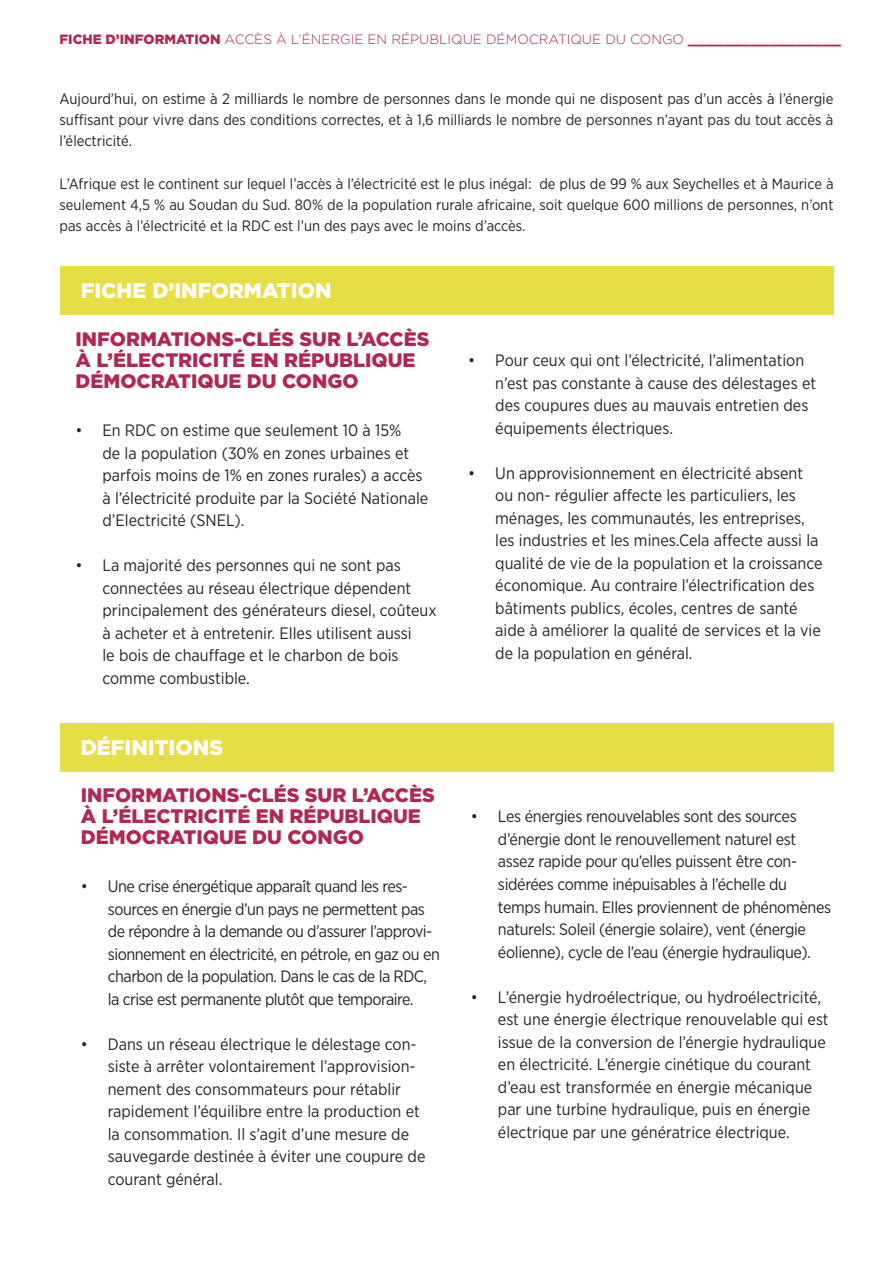
<style>
.page{position:relative;width:893px;height:1263px;background:#fff}
.page>*{position:absolute;margin:0;border:0;box-sizing:border-box;transform-origin:0 0}
.t1{font:900 21px "Gotham";color:#fff}
.t2{font:900 19.5px/21px "Gotham";color:#b02754}
.t3{font:16.5px/22.5px "Gotham Narrow";color:#282425}
.t4{font:16.5px/22.5px "Gotham Narrow";letter-spacing:-.02em;color:#282425}
.t5{font:16.5px/22.5px "Gotham Narrow";letter-spacing:-.03em;color:#282425}
.t6{font:15px/21px "Gotham Narrow";color:#282425;text-align:justify}
.t7{font:300 13.5px "Gotham";color:#b02754}
.s1{font-weight:900}
.s2{font-weight:900;font-size:15px}
</style>
<div class="page">
<div style="left:60px;top:266px;width:773px;height:49px;background:#e5de44"></div>
<div style="left:60px;top:723px;width:773px;height:49px;background:#e5de44"></div>
<p class="t7" style="left:60px;top:31px;width:783px"><span class="s1">FICHE D’INFORMATION</span> ACCÈS À L’ÉNERGIE EN RÉPUBLIQUE DÉMOCRATIQUE DU CONGO <span class="s2">_________________</span></p>
<p class="t6" style="left:60px;top:88px;width:775px">Aujourd’hui, on estime à 2 milliards le nombre de personnes dans le monde qui ne disposent pas d’un accès à l’énergie suffisant pour vivre dans des conditions correctes, et à 1,6 milliards le nombre de personnes n’ayant pas du tout accès à l’électricité.</p>
<p class="t6" style="left:60px;top:172px;width:775px">L’Afrique est le continent sur lequel l’accès à l’électricité est le plus inégal: de plus de 99 % aux Seychelles et à Maurice à seulement 4,5 % au Soudan du Sud. 80% de la population rurale africaine, soit quelque 600 millions de personnes, n’ont pas accès à l’électricité et la RDC est l’un des pays avec le moins d’accès.</p>
<p class="t1" style="left:81px;top:276px;width:252px">FICHE D’INFORMATION</p>
<p class="t2" style="left:75px;top:329px;width:356px">INFORMATIONS-CLÉS SUR L’ACCÈS<br>À L’ÉLECTRICITÉ EN RÉPUBLIQUE<br>DÉMOCRATIQUE DU CONGO</p>
<p class="t3" style="left:102px;top:419px;width:327px;text-indent:-27px">• En RDC on estime que seulement 10 à 15%<br>de la population (30% en zones urbaines et parfois moins de 1% en zones rurales) a accès à l’électricité produite par la Société Nationale d’Electricité (SNEL).</p>
<p class="t3" style="left:102px;top:554px;width:336px;text-indent:-27px">• La majorité des personnes qui ne sont pas connectées au réseau électrique dépendent principalement des générateurs diesel, coûteux à acheter et à entretenir. Elles utilisent aussi<br>le bois de chauffage et le charbon de bois comme combustible.</p>
<p class="t1" style="left:81px;top:733px;width:144px">DÉFINITIONS</p>
<p class="t2" style="left:81px;top:785px;width:356px">INFORMATIONS-CLÉS SUR L’ACCÈS<br>À L’ÉLECTRICITÉ EN RÉPUBLIQUE<br>DÉMOCRATIQUE DU CONGO</p>
<p class="t5" style="left:108px;top:875px;width:334px;text-indent:-27px">• Une crise énergétique apparaît quand les res&shy;sources en énergie d’un pays ne permettent pas de répondre à la demande ou d’assurer l’approvi&shy;sionnement en électricité, en pétrole, en gaz ou en charbon de la population. Dans le cas de la RDC, la crise est permanente plutôt que temporaire.</p>
<p class="t3" style="left:108px;top:1032px;width:319px;text-indent:-27px">• Dans un réseau électrique le délestage con&shy;siste à arrêter volontairement l’approvision&shy;nement des consommateurs pour rétablir rapidement l’équilibre entre la production et la consommation. Il s’agit d’une mesure de sauvegarde destinée à éviter une coupure de courant général.</p>
<p class="t3" style="left:495px;top:349px;width:322px;text-indent:-27px">• Pour ceux qui ont l’électricité, l’alimentation n’est pas constante à cause des délestages et des coupures dues au mauvais entretien des équipements électriques.</p>
<p class="t3" style="left:495px;top:461px;width:329px;text-indent:-27px">• Un approvisionnement en électricité absent ou non- régulier affecte les particuliers, les ménages, les communautés, les entreprises, les industries et les mines.Cela affecte aussi la qualité de vie de la population et la croissance économique. Au contraire l’électrification des bâtiments publics, écoles, centres de santé aide à améliorer la qualité de services et la vie de la population en général.</p>
<p class="t4" style="left:498px;top:805px;width:335px;text-indent:-27px">• Les énergies renouvelables sont des sources d’énergie dont le renouvellement naturel est assez rapide pour qu’elles puissent être con&shy;sidérées comme inépuisables à l’échelle du temps humain. Elles proviennent de phénomènes naturels: Soleil (énergie solaire), vent (énergie éolienne), cycle de l’eau (énergie hydraulique).</p>
<p class="t3" style="left:498px;top:985px;width:332px;text-indent:-27px">• L’énergie hydroélectrique, ou hydroélectricité, est une énergie électrique renouvelable qui est issue de la conversion de l’énergie hydraulique en électricité. L’énergie cinétique du courant d’eau est transformée en énergie mécanique par une turbine hydraulique, puis en énergie électrique par une génératrice électrique.</p>
</div>
